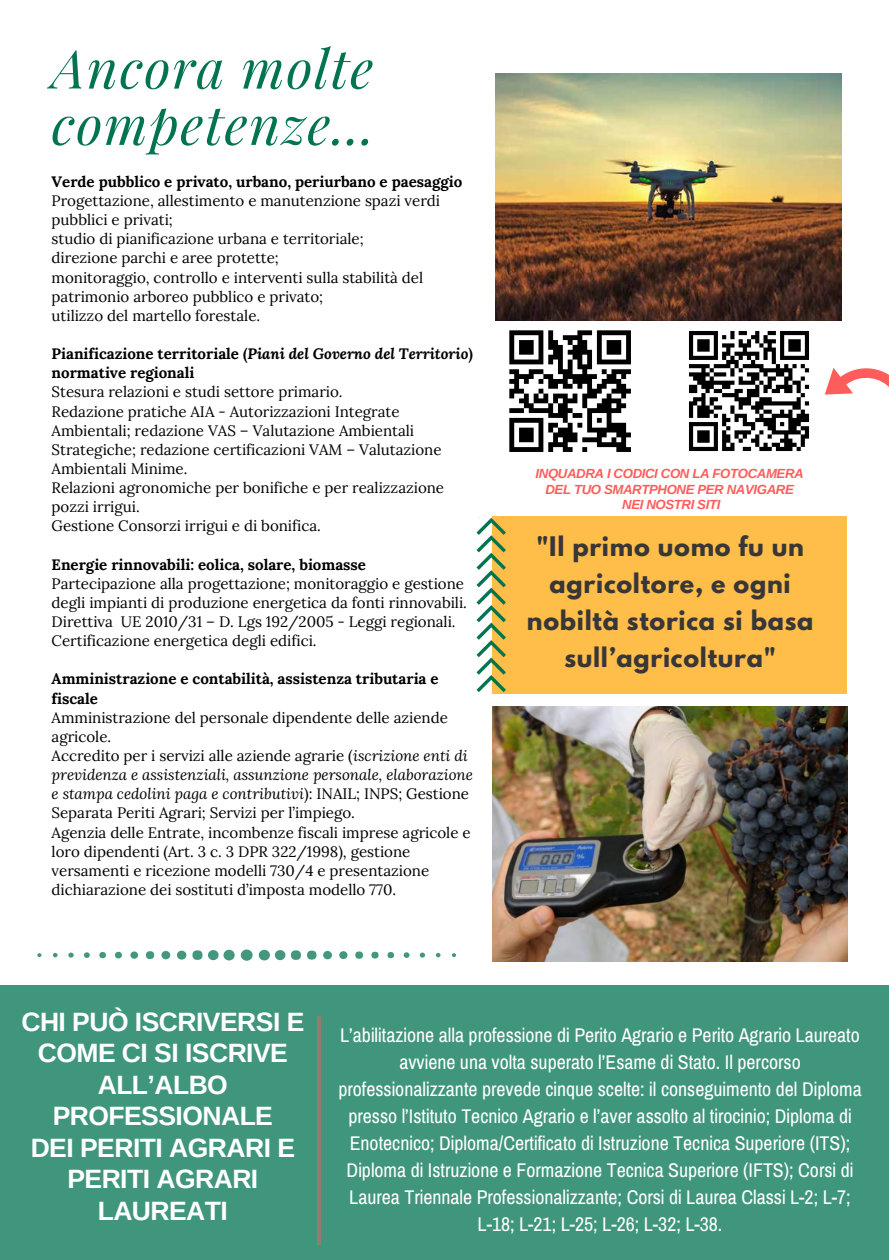
<style>
.page{position:relative;width:889px;height:1260px;background:#fff}
.page>*{position:absolute;margin:0;border:0;box-sizing:border-box;transform-origin:0 0}
.t1{font:italic 53.7px/56.2px "Playfair Display";letter-spacing:.03em;color:#007351}
.t2{font:700 26.55px/31.5px "Arimo";letter-spacing:-.02em;color:#fff;text-align:center}
.t3{font:700 23.85px/37.2px "League Spartan";letter-spacing:.03em;color:#383637;text-align:center}
.t4{font:19.8px/27px "Archivo Narrow";color:#fff;text-align:center}
.t5{font:15.15px/19.2px "Lora";color:#000}
.t6{font:700 15.15px/19.2px "Lora";color:#000}
.t7{font:italic 700 13.2px/15.8px "Arimo";letter-spacing:-.03em;color:#ff5c5c;text-align:center}
.s1{font-style:italic}
</style>
<div class="page">
<div style="left:492px;top:516px;width:354px;height:178px;background:#ffbd4a"></div>
<img style="left:495px;top:74px;width:346px;height:246px">
<img style="left:492px;top:706px;width:354px;height:256px">
<div style="left:0;top:985px;width:888px;height:275px;background:#40967c"></div>
<hr style="left:317px;top:1016px;width:4px;height:228px;background:#957c6d">
<img style="left:509px;top:330px;width:122px;height:122px">
<img style="left:689px;top:331px;width:120px;height:120px">
<svg style="left:476px;top:518px;width:29px;height:174px"></svg>
<div style="left:241px;top:949px;width:11px;height:11px;background:#43977e;border-radius:50%"></div>
<svg style="left:259px;top:949px;width:11px;height:11px"></svg>
<svg style="left:275px;top:950px;width:10px;height:10px"></svg>
<svg style="left:291px;top:950px;width:10px;height:10px"></svg>
<div style="left:307px;top:950px;width:9px;height:9px;background:#43977e;border-radius:50%"></div>
<svg style="left:323px;top:951px;width:9px;height:8px"></svg>
<div style="left:339px;top:951px;width:8px;height:8px;background:#43977e;border-radius:50%"></div>
<svg style="left:355px;top:951px;width:8px;height:7px"></svg>
<div style="left:371px;top:951px;width:7px;height:7px;background:#43977e;border-radius:50%"></div>
<div style="left:387px;top:952px;width:7px;height:6px;background:#43977e;border-radius:50%"></div>
<svg style="left:403px;top:952px;width:6px;height:6px"></svg>
<svg style="left:419px;top:952px;width:6px;height:5px"></svg>
<svg style="left:435px;top:953px;width:5px;height:4px"></svg>
<svg style="left:452px;top:953px;width:4px;height:4px"></svg>
<svg style="left:223px;top:949px;width:12px;height:11px"></svg>
<div style="left:208px;top:950px;width:10px;height:10px;background:#43977e;border-radius:50%"></div>
<div style="left:192px;top:950px;width:10px;height:10px;background:#43977e;border-radius:50%"></div>
<svg style="left:177px;top:950px;width:9px;height:9px"></svg>
<div style="left:161px;top:951px;width:9px;height:8px;background:#43977e;border-radius:50%"></div>
<div style="left:146px;top:951px;width:8px;height:8px;background:#43977e;border-radius:50%"></div>
<svg style="left:130px;top:951px;width:8px;height:7px"></svg>
<svg style="left:115px;top:951px;width:7px;height:7px"></svg>
<div style="left:99px;top:952px;width:7px;height:6px;background:#43977e;border-radius:50%"></div>
<svg style="left:84px;top:952px;width:6px;height:6px"></svg>
<svg style="left:68px;top:952px;width:6px;height:5px"></svg>
<svg style="left:53px;top:953px;width:5px;height:4px"></svg>
<svg style="left:37px;top:953px;width:4px;height:4px"></svg>
<svg style="left:824px;top:368px;width:64px;height:27px"></svg>
<h1 class="t1" style="left:52px;top:38px;width:324px">Ancora molte competenze...</h1>
<p class="t6" style="left:52px;top:172px;width:412px">Verde pubblico e privato, urbano, periurbano e paesaggio</p>
<p class="t5" style="left:52px;top:191px;width:390px">Progettazione, allestimento e manutenzione spazi verdi pubblici e privati;<br>studio di pianificazione urbana e territoriale;<br>direzione parchi e aree protette;<br>monitoraggio, controllo e interventi sulla stabilità del patrimonio arboreo pubblico e privato;<br>utilizzo del martello forestale.</p>
<p class="t6" style="left:52px;top:344px;width:423px">Pianificazione territoriale (<span class="s1">Piani del Governo del Territorio</span>) normative regionali</p>
<p class="t5" style="left:52px;top:383px;width:394px">Stesura relazioni e studi settore primario.<br>Redazione pratiche AIA - Autorizzazioni Integrate Ambientali; redazione VAS – Valutazione Ambientali Strategiche; redazione certificazioni VAM – Valutazione Ambientali Minime.<br>Relazioni agronomiche per bonifiche e per realizzazione pozzi irrigui.<br>Gestione Consorzi irrigui e di bonifica.</p>
<p class="t6" style="left:52px;top:554px;width:316px">Energie rinnovabili: eolica, solare, biomasse</p>
<p class="t5" style="left:52px;top:574px;width:417px">Partecipazione alla progettazione; monitoraggio e gestione degli impianti di produzione energetica da fonti rinnovabili.<br>Direttiva UE 2010/31 – D. Lgs 192/2005 - Leggi regionali.<br>Certificazione energetica degli edifici.</p>
<p class="t6" style="left:52px;top:669px;width:388px">Amministrazione e contabilità, assistenza tributaria e fiscale</p>
<p class="t5" style="left:52px;top:708px;width:423px">Amministrazione del personale dipendente delle aziende agricole.<br>Accredito per i servizi alle aziende agrarie (<span class="s1">iscrizione enti di previdenza e assistenziali, assunzione personale, elaborazione e stampa cedolini paga e contributivi</span>): INAIL; INPS; Gestione Separata Periti Agrari; Servizi per l’impiego.<br>Agenzia delle Entrate, incombenze fiscali imprese agricole e loro dipendenti (Art. 3 c. 3 DPR 322/1998), gestione versamenti e ricezione modelli 730/4 e presentazione dichiarazione dei sostituti d’imposta modello 770.</p>
<p class="t7" style="left:535px;top:466px;width:269px">INQUADRA I CODICI CON LA FOTOCAMERA<br>DEL TUO SMARTPHONE PER NAVIGARE<br>NEI NOSTRI SITI</p>
<h3 class="t3" style="left:526px;top:530px;width:288px">"Il primo uomo fu un agricoltore, e ogni nobiltà storica si basa sull’agricoltura"</h3>
<h2 class="t2" style="left:21px;top:1006px;width:284px">CHI PUÒ ISCRIVERSI E<br>COME CI SI ISCRIVE<br>ALL’ALBO<br>PROFESSIONALE<br>DEI PERITI AGRARI E<br>PERITI AGRARI<br>LAUREATI</h2>
<p class="t4" style="left:338px;top:1021px;width:524px">L’abilitazione alla professione di Perito Agrario e Perito Agrario Laureato avviene una volta superato l’Esame di Stato. Il percorso professionalizzante prevede cinque scelte: il conseguimento del Diploma presso l’Istituto Tecnico Agrario e l’aver assolto al tirocinio; Diploma di Enotecnico; Diploma/Certificato di Istruzione Tecnica Superiore (ITS); Diploma di Istruzione e Formazione Tecnica Superiore (IFTS); Corsi di Laurea Triennale Professionalizzante; Corsi di Laurea Classi L-2; L-7; L-18; L-21; L-25; L-26; L-32; L-38.</p>
</div>
